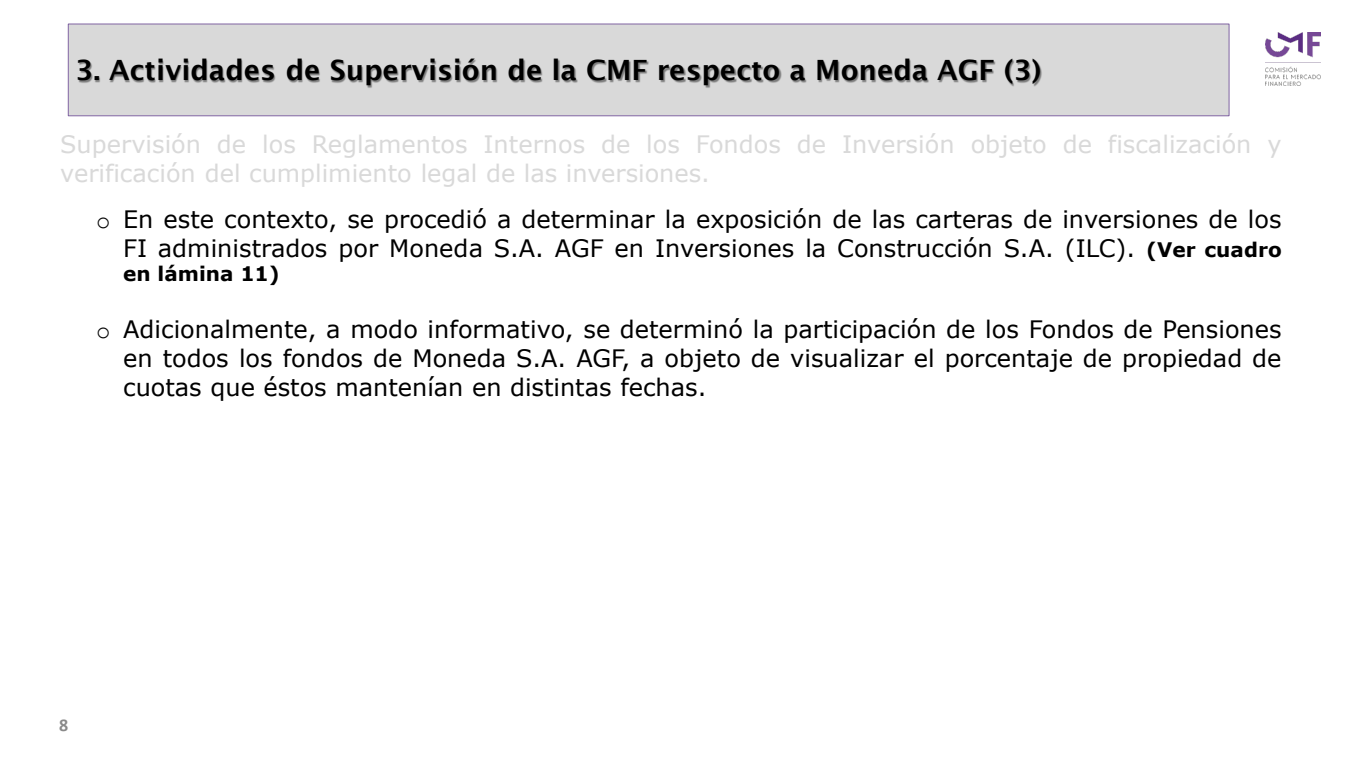
<style>
.page{position:relative;width:1366px;height:768px;background:#fff}
.page>*{position:absolute;margin:0;border:0;box-sizing:border-box;transform-origin:0 0}
.t1{font:600 28px "Lucida Sans";color:#000}
.t2{font:24px/28.8px "Verdana";color:#000;text-align:right}
.t3{font:24px/28.8px "Verdana";color:#d9d9d9}
.t4{font:700 20px "Verdana";color:#000}
.t5{font:700 18px "Calibri";color:#898989}
.s1{font-family:"Courier New"}
.s2{font-weight:700;font-size:20px}
</style>
<div class="page">
<img style="left:1265px;top:32px;width:56px;height:54px">
<div style="left:68px;top:24px;width:1161px;height:92px;background:#d9d9d9;border:1px solid #8064a2"></div>
<img style="left:67px;top:44px;width:3px;height:62px">
<img style="left:78px;top:60px;width:14px;height:23px">
<img style="left:92px;top:59px;width:680px;height:29px">
<img style="left:772px;top:59px;width:270px;height:28px">
<p class="t1" style="left:76px;top:54px;width:967px">3. Actividades de Supervisión de la CMF respecto a Moneda AGF (3)</p>
<p class="t3" style="left:60px;top:130px;width:1223px">Supervisión de los Reglamentos Internos de los Fondos de Inversión objeto de fiscalización y verificación del cumplimiento legal de las inversiones.</p>
<p class="t2" style="left:96px;top:205px;width:1187px"><span class="s1">o</span> En este contexto, se procedió a determinar la exposición de las carteras de inversiones de los<br>FI administrados por Moneda S.A. AGF en Inversiones la Construcción S.A. (ILC). <span class="s2">(Ver cuadro</span></p>
<p class="t4" style="left:123px;top:260px;width:158px">en lámina 11)</p>
<p class="t2" style="left:123px;top:315px;width:1160px;text-align:justify;text-indent:-27px"><span class="s1">o</span> Adicionalmente, a modo informativo, se determinó la participación de los Fondos de Pensiones en todos los fondos de Moneda S.A. AGF, a objeto de visualizar el porcentaje de propiedad de cuotas que éstos mantenían en distintas fechas.</p>
<p class="t5" style="left:59px;top:712px;width:11px">8</p>
</div>
